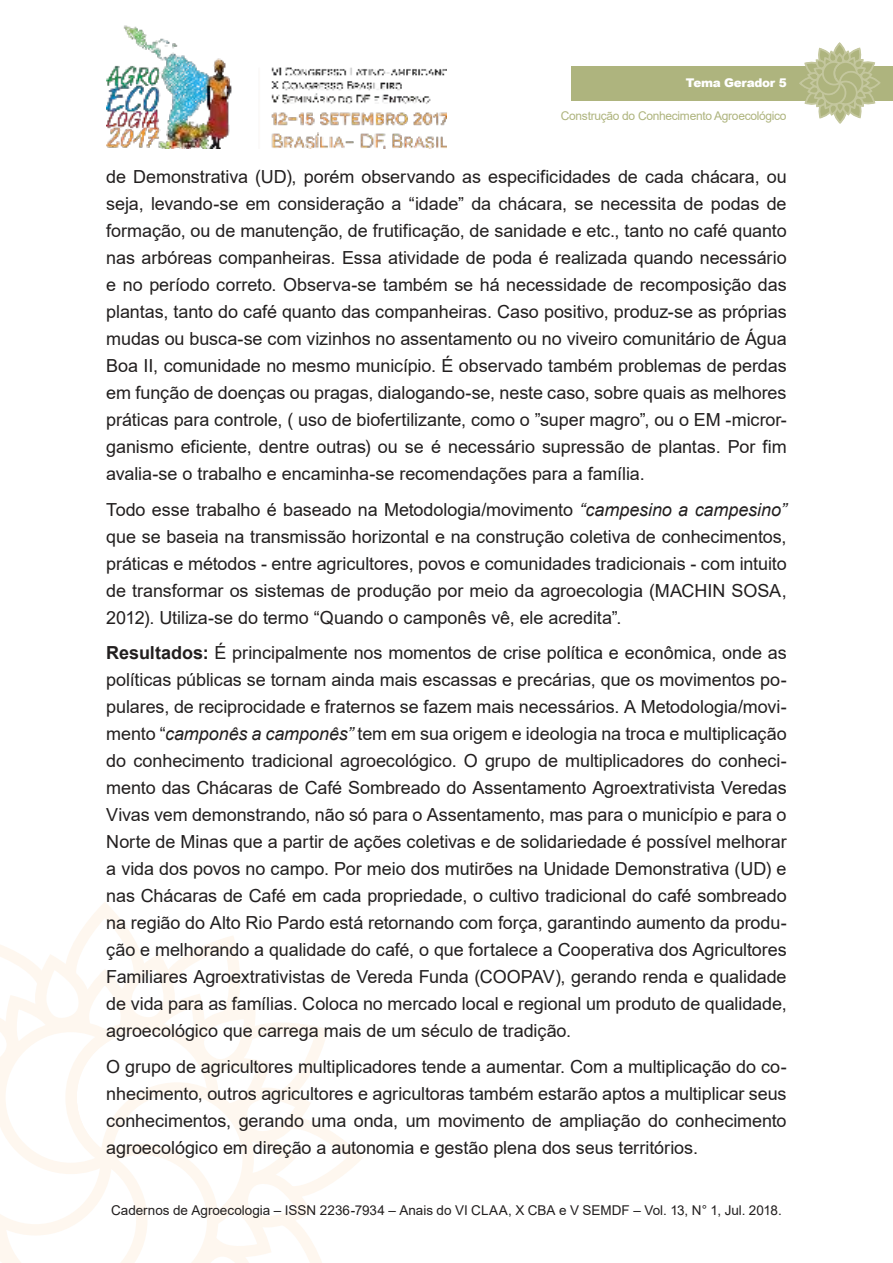
<style>
.page{position:relative;width:893px;height:1263px;background:#fff}
.page>*{position:absolute;margin:0;border:0;box-sizing:border-box;transform-origin:0 0}
.t1{font:18px/27px "Arial";letter-spacing:-.005em;color:#221f1f;text-align:justify}
.t2{font:13.5px "Arial";color:#221f1f}
.t3{font:12px "Arial";letter-spacing:-.025em;color:#aeb47e}
.t4{font:900 12px "Arial";letter-spacing:-.025em;color:#fff}
.s1{font-style:italic}
.s2{font-weight:700}
</style>
<div class="page">
<img style="left:106px;top:25px;width:340px;height:124px">
<svg style="left:0;top:910px;width:363px;height:353px"></svg>
<div style="left:571px;top:66px;width:322px;height:34px;background:#aeb47e"></div>
<svg style="left:798px;top:43px;width:83px;height:81px"></svg>
<p class="t4" style="left:686px;top:76px;width:102px">Tema Gerador 5</p>
<p class="t3" style="left:561px;top:112px;width:227px">Construção do Conhecimento Agroecológico</p>
<p class="t1" style="left:106px;top:165px;width:682px">de Demonstrativa (UD), porém observando as especificidades de cada chácara, ou seja, levando-se em consideração a “idade” da chácara, se necessita de podas de formação, ou de manutenção, de frutificação, de sanidade e etc., tanto no café quanto nas arbóreas companheiras. Essa atividade de poda é realizada quando necessário e no período correto. Observa-se também se há necessidade de recomposição das plantas, tanto do café quanto das companheiras. Caso positivo, produz-se as próprias mudas ou busca-se com vizinhos no assentamento ou no viveiro comunitário de Água Boa II, comunidade no mesmo município. É observado também problemas de perdas em função de doenças ou pragas, dialogando-se, neste caso, sobre quais as melhores práticas para controle, ( uso de biofertilizante, como o ”super magro”, ou o EM -micror&shy;ganismo eficiente, dentre outras) ou se é necessário supressão de plantas. Por fim avalia-se o trabalho e encaminha-se recomendações para a família.</p>
<p class="t1" style="left:106px;top:498px;width:682px">Todo esse trabalho é baseado na Metodologia/movimento <span class="s1">“campesino a campesino” </span>que se baseia na transmissão horizontal e na construção coletiva de conhecimentos, práticas e métodos - entre agricultores, povos e comunidades tradicionais - com intuito de transformar os sistemas de produção por meio da agroecologia (MACHIN SOSA, 2012). Utiliza-se do termo “Quando o camponês vê, ele acredita”.</p>
<p class="t1" style="left:106px;top:641px;width:682px"><span class="s2">Resultados:</span> É principalmente nos momentos de crise política e econômica, onde as políticas públicas se tornam ainda mais escassas e precárias, que os movimentos po&shy;pulares, de reciprocidade e fraternos se fazem mais necessários. A Metodologia/movi&shy;mento “<span class="s1">camponês a camponês”</span> tem em sua origem e ideologia na troca e multiplicação do conhecimento tradicional agroecológico. O grupo de multiplicadores do conheci&shy;mento das Chácaras de Café Sombreado do Assentamento Agroextrativista Veredas Vivas vem demonstrando, não só para o Assentamento, mas para o município e para o Norte de Minas que a partir de ações coletivas e de solidariedade é possível melhorar a vida dos povos no campo. Por meio dos mutirões na Unidade Demonstrativa (UD) e nas Chácaras de Café em cada propriedade, o cultivo tradicional do café sombreado na região do Alto Rio Pardo está retornando com força, garantindo aumento da produ&shy;ção e melhorando a qualidade do café, o que fortalece a Cooperativa dos Agricultores Familiares Agroextrativistas de Vereda Funda (COOPAV), gerando renda e qualidade de vida para as famílias. Coloca no mercado local e regional um produto de qualidade, agroecológico que carrega mais de um século de tradição.</p>
<p class="t1" style="left:106px;top:1055px;width:682px">O grupo de agricultores multiplicadores tende a aumentar. Com a multiplicação do co&shy;nhecimento, outros agricultores e agricultoras também estarão aptos a multiplicar seus conhecimentos, gerando uma onda, um movimento de ampliação do conhecimento agroecológico em direção a autonomia e gestão plena dos seus territórios.</p>
<p class="t2" style="left:111px;top:1205px;width:672px">Cadernos de Agroecologia – ISSN 2236-7934 – Anais do VI CLAA, X CBA e V SEMDF – Vol. 13, N° 1, Jul. 2018.</p>
</div>
